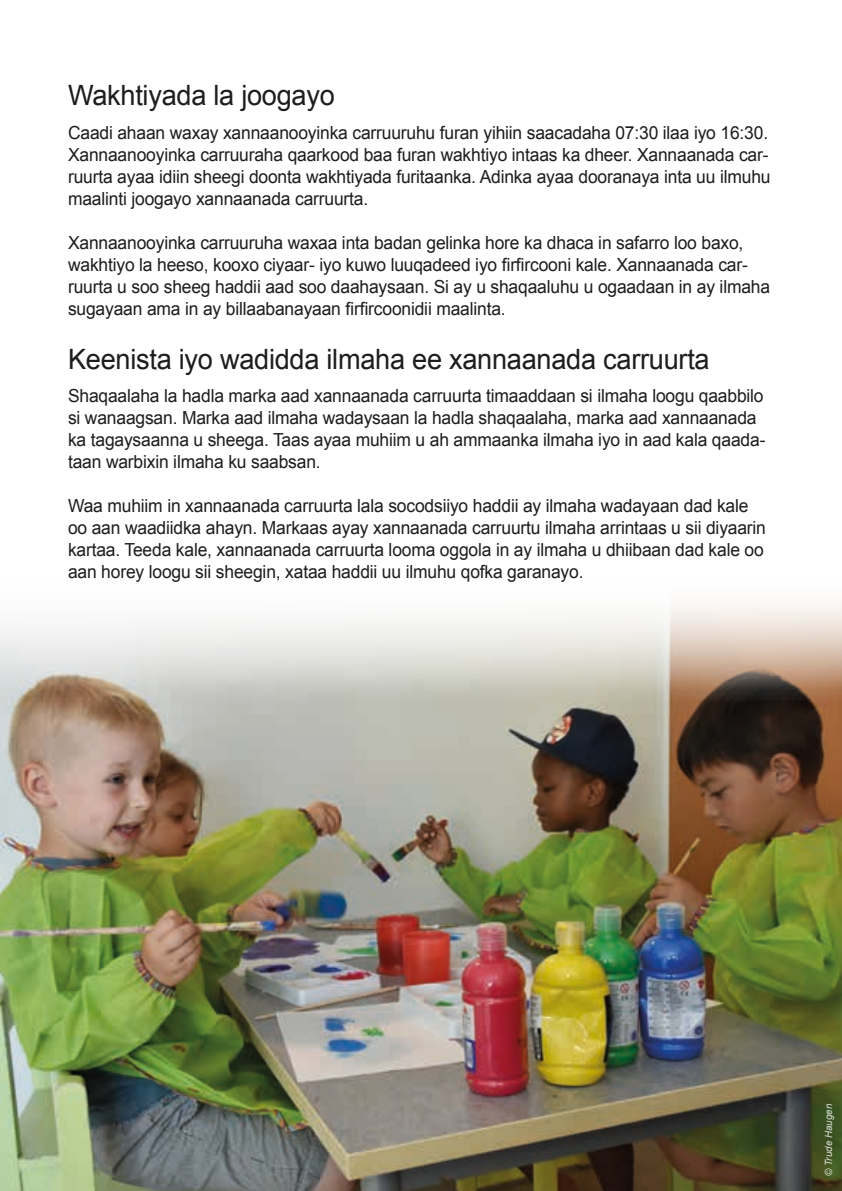
<style>
.page{position:relative;width:842px;height:1191px;background:#fff}
.page>*{position:absolute;margin:0;border:0;box-sizing:border-box;transform-origin:0 0}
.t1{font:28px "Arial";letter-spacing:-.01em;color:#1d1d1b}
.t2{font:18px/22px "Arial";letter-spacing:-.01em;color:#1d1d1b}
.t3{font:italic 10px "Arial";letter-spacing:.01em;color:#fff}
</style>
<div class="page">
<img style="left:0;top:694px;width:842px;height:497px">
<svg style="left:0;top:604px;width:842px;height:90px"></svg>
<h1 class="t1" style="left:68px;top:77px;width:268px">Wakhtiyada la joogayo</h1>
<p class="t2" style="left:68px;top:122px;width:704px">Caadi ahaan waxay xannaanooyinka carruuruhu furan yihiin saacadaha 07:30 ilaa iyo 16:30.<br>Xannaanooyinka carruuraha qaarkood baa furan wakhtiyo intaas ka dheer. Xannaanada car&shy;ruurta ayaa idiin sheegi doonta wakhtiyada furitaanka. Adinka ayaa dooranaya inta uu ilmuhu maalinti joogayo xannaanada carruurta.</p>
<p class="t2" style="left:68px;top:232px;width:704px">Xannaanooyinka carruuruha waxaa inta badan gelinka hore ka dhaca in safarro loo baxo, wakhtiyo la heeso, kooxo ciyaar- iyo kuwo luuqadeed iyo firfircooni kale. Xannaanada car&shy;ruurta u soo sheeg haddii aad soo daahaysaan. Si ay u shaqaaluhu u ogaadaan in ay ilmaha sugayaan ama in ay billaabanayaan firfircoonidii maalinta.</p>
<h1 class="t1" style="left:68px;top:341px;width:643px">Keenista iyo wadidda ilmaha ee xannaanada carruurta</h1>
<p class="t2" style="left:68px;top:385px;width:699px">Shaqaalaha la hadla marka aad xannaanada carruurta timaaddaan si ilmaha loogu qaabbilo si wanaagsan. Marka aad ilmaha wadaysaan la hadla shaqaalaha, marka aad xannaanada ka tagaysaanna u sheega. Taas ayaa muhiim u ah ammaanka ilmaha iyo in aad kala qaada&shy;taan warbixin ilmaha ku saabsan.</p>
<p class="t2" style="left:68px;top:495px;width:699px">Waa muhiim in xannaanada carruurta lala socodsiiyo haddii ay ilmaha wadayaan dad kale oo aan waadiidka ahayn. Markaas ayay xannaanada carruurtu ilmaha arrintaas u sii diyaarin kartaa. Teeda kale, xannaanada carruurta looma oggola in ay ilmaha u dhiibaan dad kale oo aan horey loogu sii sheegin, xataa haddii uu ilmuhu qofka garanayo.</p>
<p class="t3" style="left:822px;top:1176px;width:74px;rotate:-90deg">© Trude Haugen</p>
</div>
